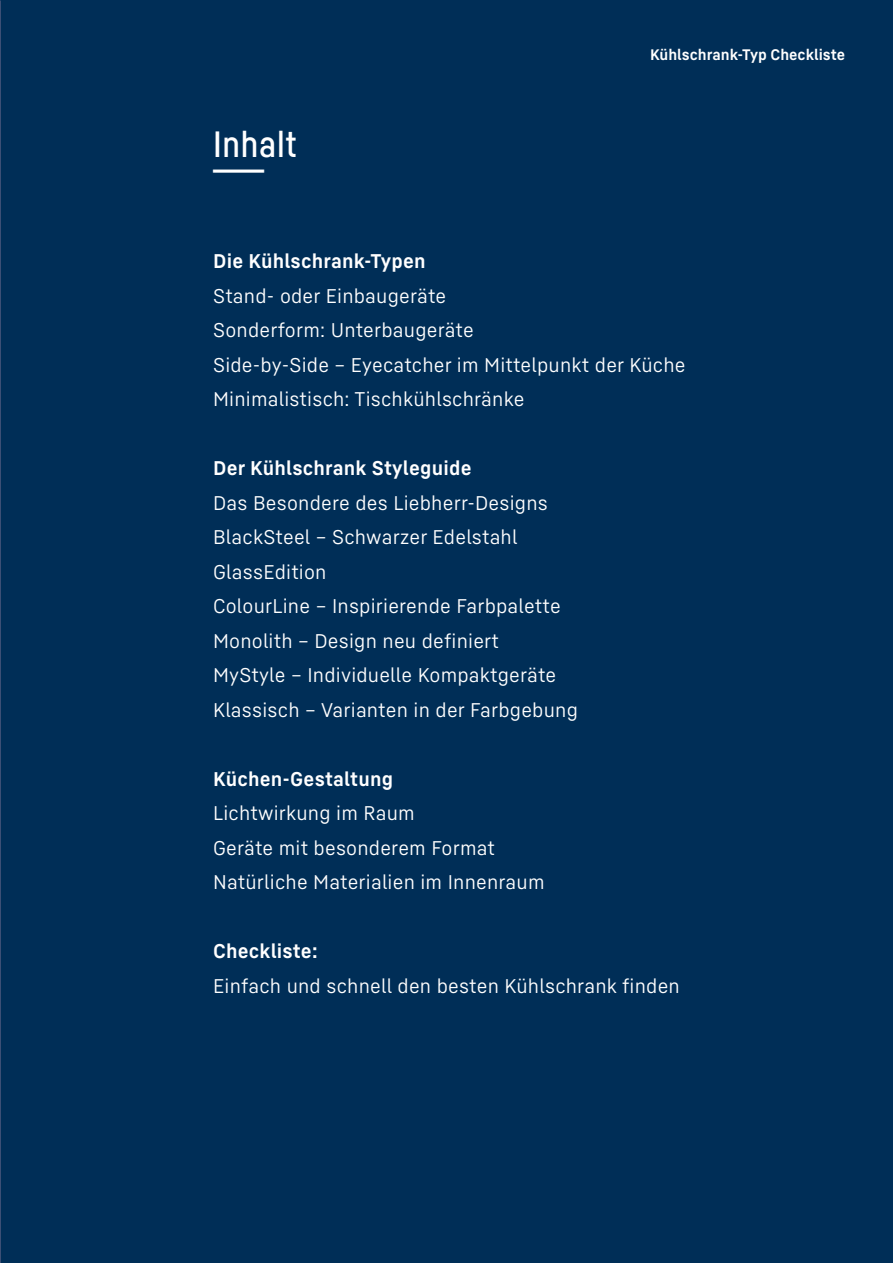
<style>
.page{position:relative;width:893px;height:1263px;background:#002e57}
.page>*{position:absolute;margin:0;border:0;box-sizing:border-box;transform-origin:0 0}
.t1{font:36px/36px "Liebherr Head";letter-spacing:.02em;color:#fff}
.t2{font:19.5px/34.5px "Liebherr Text";letter-spacing:.01em;color:#fff}
.t3{font:700 19.5px "Liebherr Text";letter-spacing:.01em;color:#fff}
.t4{font:700 15px "Liebherr Text";color:#fff}
</style>
<div class="page">
<img style="left:0;top:0;width:1px;height:1263px">
<h1 class="t1" style="left:213px;top:125px;width:85px">Inhalt ---</h1>
<p class="t4" style="left:650px;top:45px;width:197px">Kühlschrank-Typ Checkliste</p>
<p class="t3" style="left:213px;top:248px;width:214px">Die Kühlschrank-Typen</p>
<p class="t2" style="left:213px;top:278px;width:474px">Stand- oder Einbaugeräte<br>Sonderform: Unterbaugeräte<br>Side-by-Side – Eyecatcher im Mittelpunkt der Küche Minimalistisch: Tischkühlschränke</p>
<p class="t3" style="left:213px;top:455px;width:260px">Der Kühlschrank Styleguide</p>
<p class="t2" style="left:213px;top:485px;width:366px">Das Besondere des Liebherr-Designs BlackSteel – Schwarzer Edelstahl GlassEdition<br>ColourLine – Inspirierende Farbpalette Monolith – Design neu definiert<br>MyStyle – Individuelle Kompaktgeräte Klassisch – Varianten in der Farbgebung</p>
<p class="t3" style="left:213px;top:766px;width:182px">Küchen-Gestaltung</p>
<p class="t2" style="left:213px;top:795px;width:333px">Lichtwirkung im Raum<br>Geräte mit besonderem Format<br>Natürliche Materialien im Innenraum</p>
<p class="t3" style="left:213px;top:938px;width:106px">Checkliste:</p>
<p class="t2" style="left:213px;top:968px;width:468px">Einfach und schnell den besten Kühlschrank finden</p>
</div>
